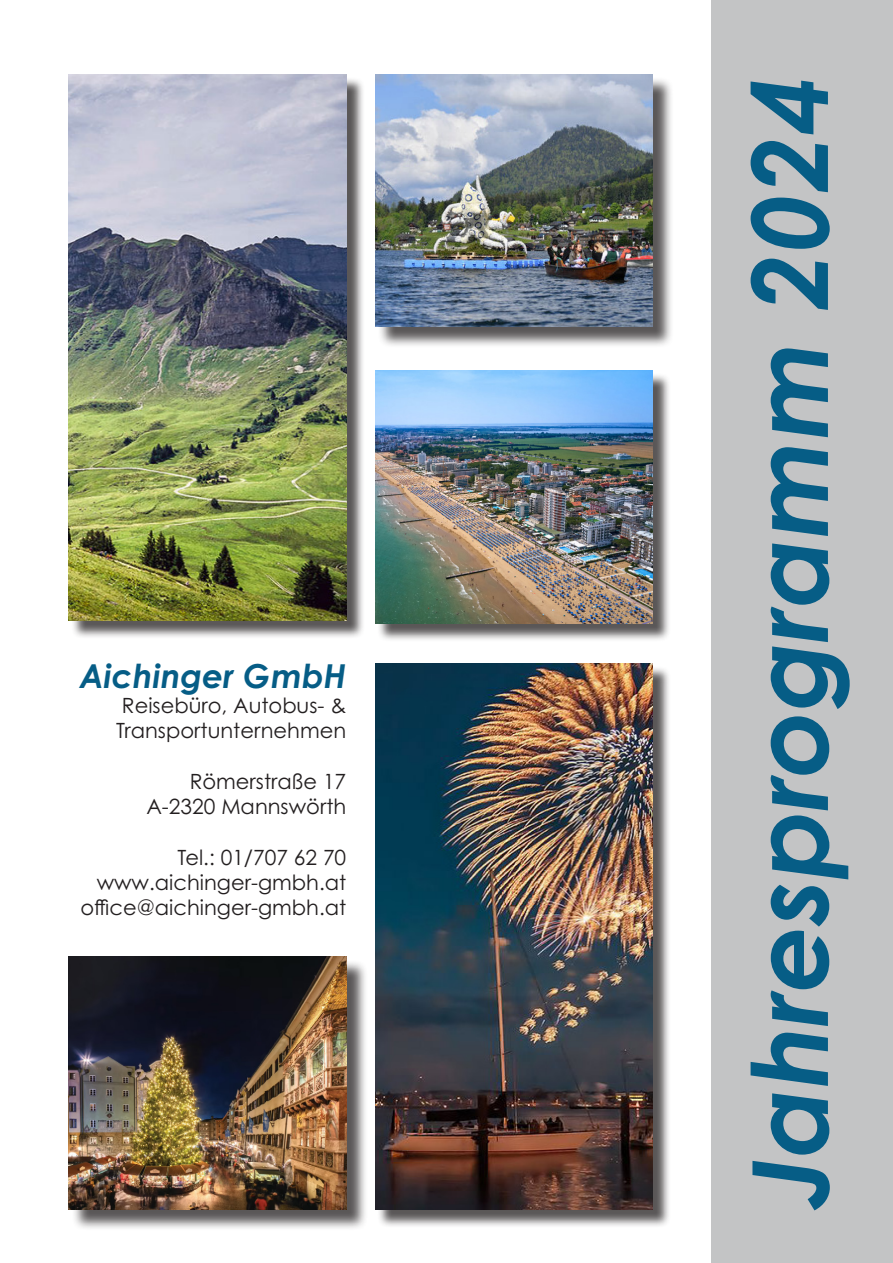
<style>
.page{position:relative;width:893px;height:1263px;background:#fff}
.page>*{position:absolute;margin:0;border:0;box-sizing:border-box;transform-origin:0 0}
.t1{font:italic 700 105px "Century Gothic Pro";color:#065d86}
.t2{font:italic 700 33px "Century Gothic Pro";color:#065d86}
.t3{font:21px/25.2px "Century Gothic Pro";color:#231f20;text-align:right}
</style>
<div class="page">
<div style="left:711px;top:0;width:182px;height:1263px;background:#c3c4c5"></div>
<div style="left:378px;top:666px;width:293px;height:562px;background:#231f20;opacity:.75"></div>
<img style="left:375px;top:664px;width:278px;height:545px">
<div style="left:72px;top:960px;width:296px;height:271px;background:#231f20;opacity:.75"></div>
<img style="left:69px;top:957px;width:278px;height:252px">
<div style="left:378px;top:77px;width:296px;height:271px;background:#231f20;opacity:.75"></div>
<img style="left:375px;top:74px;width:278px;height:253px">
<div style="left:378px;top:373px;width:293px;height:268px;background:#231f20;opacity:.75"></div>
<img style="left:375px;top:370px;width:278px;height:253px">
<div style="left:71px;top:77px;width:294px;height:562px;background:#231f20;opacity:.75"></div>
<img style="left:69px;top:74px;width:277px;height:546px">
<h2 class="t2" style="left:79px;top:655px;width:268px">Aichinger GmbH</h2>
<p class="t3" style="left:116px;top:693px;width:232px;text-align:left">Reisebüro, Autobus- &amp;<br>Transportunternehmen</p>
<p class="t3" style="left:146px;top:768px;width:201px">Römerstraße 17<br>A-2320 Mannswörth</p>
<p class="t3" style="left:80px;top:844px;width:267px">Tel.: 01/707 62 70 www.aichinger-gmbh.at office@aichinger-gmbh.at</p>
<h1 class="t1" style="left:723px;top:1208px;width:1133px;rotate:-90deg">Jahresprogramm 2024</h1>
</div>
